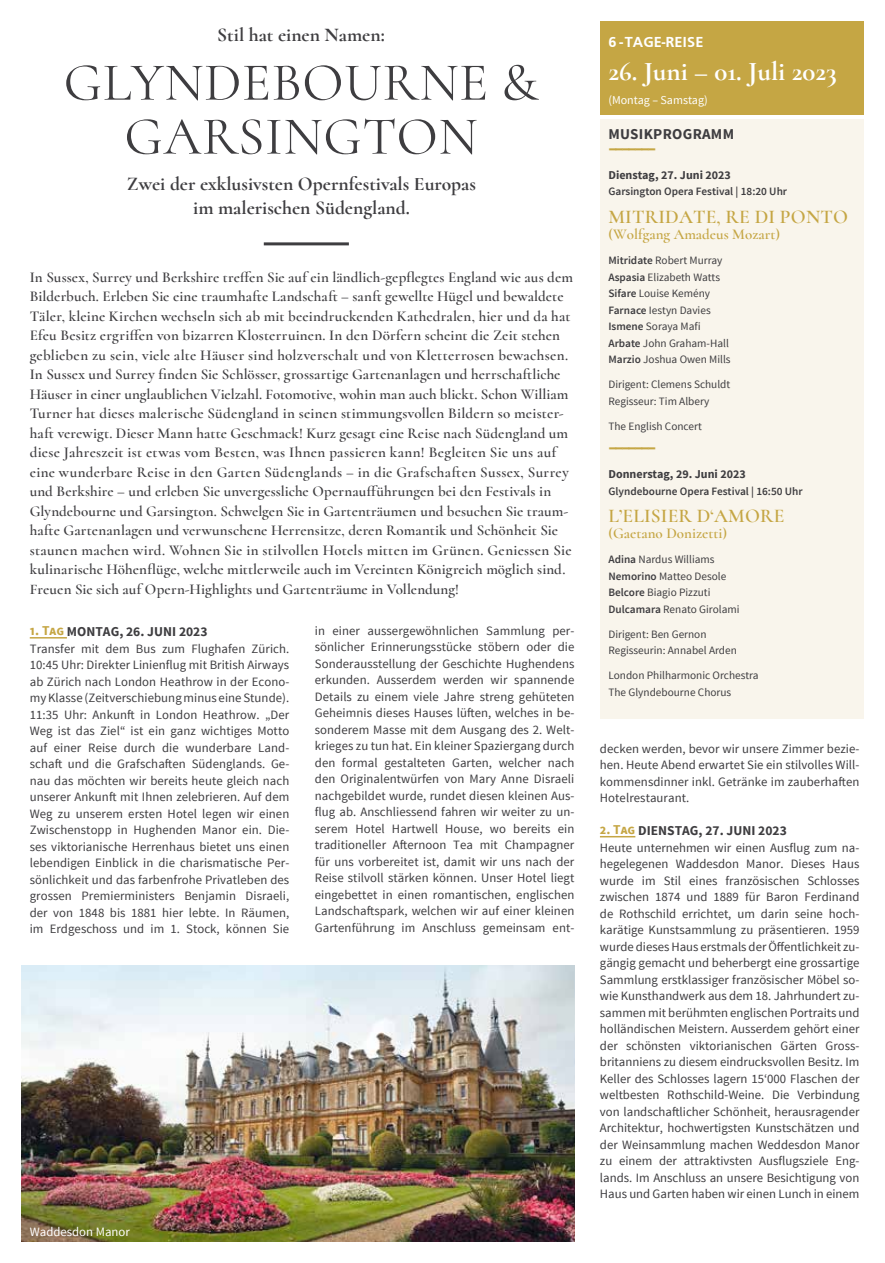
<style>
.page{position:relative;width:885px;height:1263px;background:#fff}
.page>*{position:absolute;margin:0;border:0;box-sizing:border-box;transform-origin:0 0}
.t1{font:54px/54px "Cormorant";letter-spacing:.01em;color:#3e3d40;text-align:center}
.t2{font:700 27px "Cormorant";color:#fff}
.t3{font:700 19.5px/24px "Cormorant";color:#3e3d40;text-align:center}
.t4{font:600 19.5px "Cormorant";letter-spacing:.01em;color:#c5a644}
.t5{font:900 18px "Source Sans Pro";color:#c5a644}
.t6{font:600 15px/19.5px "Cormorant";letter-spacing:.01em;color:#3e3d40}
.t7{font:600 15px "Cormorant";color:#c5a644}
.t8{font:700 15px "Source Sans Pro";letter-spacing:.02em;color:#3e3d40}
.t9{font:700 15px "Frutiger";color:#fff}
.t10{font:700 13.5px "Source Sans Pro";color:#3e3d40}
.t11{font:12.75px/16.5px "Source Sans Pro";letter-spacing:.005em;color:#3e3d40;text-align:justify}
.t12{font:12.75px "Source Sans Pro";color:#fff}
.t13{font:700 12px "Source Sans Pro";color:#3e3d40}
.t14{font:12px "Source Sans Pro";color:#fff}
.t15{font:11.25px/16.5px "Source Sans Pro";color:#3e3d40}
.t16{font:600 11.25px "Source Sans Pro";color:#3e3d40}
.s1{color:#c5a644}
.s2{font-weight:600}
</style>
<div class="page">
<div style="left:600px;top:119px;width:263px;height:600px;background:#f9f5ec"></div>
<div style="left:600px;top:21px;width:263px;height:94px;background:#c5a644"></div>
<hr style="left:30px;top:637px;width:37px;height:1px;background:#c5a644">
<hr style="left:600px;top:836px;width:35px;height:1px;background:#c5a644">
<hr style="left:264px;top:242px;width:85px;height:3px;background:#3e3d40">
<img style="left:21px;top:965px;width:553px;height:277px">
<h3 class="t3" style="left:217px;top:23px;width:169px">Stil hat einen Namen:</h3>
<h1 class="t1" style="left:64px;top:55px;width:476px">GLYNDEBOURNE &amp;<br>GARSINGTON</h1>
<h3 class="t3" style="left:127px;top:171px;width:350px">Zwei der exklusivsten Opernfestivals Europas im malerischen Südengland.</h3>
<p class="t6" style="left:30px;top:267px;width:545px">In Sussex, Surrey und Berkshire treffen Sie auf ein ländlich-gepflegtes England wie aus dem Bilderbuch. Erleben Sie eine traumhafte Landschaft – sanft gewellte Hügel und bewaldete Täler, kleine Kirchen wechseln sich ab mit beeindruckenden Kathedralen, hier und da hat Efeu Besitz ergriffen von bizarren Klosterruinen. In den Dörfern scheint die Zeit stehen geblieben zu sein, viele alte Häuser sind holzverschalt und von Kletterrosen bewachsen.<br>In Sussex und Surrey finden Sie Schlösser, grossartige Gartenanlagen und herrschaftliche Häuser in einer unglaublichen Vielzahl. Fotomotive, wohin man auch blickt. Schon William Turner hat dieses malerische Südengland in seinen stimmungsvollen Bildern so meister&shy;haft verewigt. Dieser Mann hatte Geschmack! Kurz gesagt eine Reise nach Südengland um diese Jahreszeit ist etwas vom Besten, was Ihnen passieren kann! Begleiten Sie uns auf eine wunderbare Reise in den Garten Südenglands – in die Grafschaften Sussex, Surrey und Berkshire – und erleben Sie unvergessliche Opernaufführungen bei den Festivals in Glyndebourne und Garsington. Schwelgen Sie in Gartenträumen und besuchen Sie traum&shy;hafte Gartenanlagen und verwunschene Herrensitze, deren Romantik und Schönheit Sie staunen machen wird. Wohnen Sie in stilvollen Hotels mitten im Grünen. Geniessen Sie kulinarische Höhenflüge, welche mittlerweile auch im Vereinten Königreich möglich sind.<br>Freuen Sie sich auf Opern-Highlights und Gartenträume in Vollendung!</p>
<p class="t10" style="left:30px;top:623px;width:179px"><span class="s1">1. Tag</span> MONTAG, 26. JUNI 2023</p>
<p class="t11" style="left:30px;top:640px;width:261px">Transfer mit dem Bus zum Flughafen Zürich.<br>10:45 Uhr: Direkter Linienflug mit British Airways ab Zürich nach London Heathrow in der Econo&shy;my Klasse (Zeitverschiebung minus eine Stunde).<br>11:35 Uhr: Ankunft in London Heathrow. „Der Weg ist das Ziel“ ist ein ganz wichtiges Motto auf einer Reise durch die wunderbare Land&shy;schaft und die Grafschaften Südenglands. Ge&shy;nau das möchten wir bereits heute gleich nach unserer Ankunft mit Ihnen zelebrieren. Auf dem Weg zu unserem ersten Hotel legen wir einen Zwischenstopp in Hughenden Manor ein. Die&shy;ses viktorianische Herrenhaus bietet uns einen lebendigen Einblick in die charismatische Per&shy;sönlichkeit und das farbenfrohe Privatleben des grossen Premierministers Benjamin Disraeli, der von 1848 bis 1881 hier lebte. In Räumen, im Erdgeschoss und im 1. Stock, können Sie</p>
<p class="t11" style="left:315px;top:622px;width:261px">in einer aussergewöhnlichen Sammlung per&shy;sönlicher Erinnerungsstücke stöbern oder die Sonderausstellung der Geschichte Hughendens erkunden. Ausserdem werden wir spannende Details zu einem viele Jahre streng gehüteten Geheimnis dieses Hauses lüften, welches in be&shy;sonderem Masse mit dem Ausgang des 2. Welt&shy;krieges zu tun hat. Ein kleiner Spaziergang durch den formal gestalteten Garten, welcher nach den Originalentwürfen von Mary Anne Disraeli nachgebildet wurde, rundet diesen kleinen Aus&shy;flug ab. Anschliessend fahren wir weiter zu un&shy;serem Hotel Hartwell House, wo bereits ein traditioneller Afternoon Tea mit Champagner für uns vorbereitet ist, damit wir uns nach der Reise stilvoll stärken können. Unser Hotel liegt eingebettet in einen romantischen, englischen Landschaftspark, welchen wir auf einer kleinen Gartenführung im Anschluss gemeinsam ent-</p>
<p class="t12" style="left:30px;top:1224px;width:102px">Waddesdon Manor</p>
<p class="t9" style="left:608px;top:33px;width:96px">6 -TAGE-REISE</p>
<h2 class="t2" style="left:608px;top:55px;width:230px">26. Juni – 01. Juli 2023</h2>
<p class="t14" style="left:608px;top:93px;width:101px">(Montag – Samstag)</p>
<p class="t8" style="left:608px;top:124px;width:127px">MUSIKPROGRAMM</p>
<h3 class="t5" style="left:608px;top:136px;width:49px">–––––––</h3>
<p class="t13" style="left:608px;top:167px;width:124px">Dienstag, 27. Juni 2023</p>
<p class="t16" style="left:608px;top:184px;width:180px">Garsington Opera Festival | 18:20 Uhr</p>
<h3 class="t4" style="left:608px;top:204px;width:241px">MITRIDATE, RE DI PONTO</h3>
<p class="t7" style="left:608px;top:225px;width:173px">(Wolfgang Amadeus Mozart)</p>
<p class="t15" style="left:608px;top:252px;width:124px"><span class="s2">Mitridate</span> Robert Murray<br><span class="s2">Aspasia</span> Elizabeth Watts<br><span class="s2">Sifare</span> Louise Kemény<br><span class="s2">Farnace</span> Iestyn Davies<br><span class="s2">Ismene</span> Soraya Mafi<br><span class="s2">Arbate</span> John Graham-Hall<br><span class="s2">Marzio</span> Joshua Owen Mills</p>
<p class="t15" style="left:608px;top:376px;width:123px">Dirigent: Clemens Schuldt<br>Regisseur: Tim Albery</p>
<p class="t15" style="left:608px;top:418px;width:95px">The English Concert</p>
<h3 class="t5" style="left:608px;top:435px;width:49px">–––––––</h3>
<p class="t13" style="left:608px;top:466px;width:139px">Donnerstag, 29. Juni 2023</p>
<p class="t16" style="left:608px;top:484px;width:196px">Glyndebourne Opera Festival | 16:50 Uhr</p>
<h3 class="t4" style="left:608px;top:504px;width:177px">L’ELISIER D‘AMORE</h3>
<p class="t7" style="left:608px;top:524px;width:120px">(Gaetano Donizetti)</p>
<p class="t15" style="left:608px;top:552px;width:133px"><span class="s2">Adina</span> Nardus Williams<br><span class="s2">Nemorino</span> Matteo Desole<br><span class="s2">Belcore</span> Biagio Pizzuti<br><span class="s2">Dulcamara</span> Renato Girolami</p>
<p class="t15" style="left:608px;top:626px;width:130px">Dirigent: Ben Gernon<br>Regisseurin: Annabel Arden</p>
<p class="t15" style="left:608px;top:668px;width:152px">London Philharmonic Orchestra<br>The Glyndebourne Chorus</p>
<p class="t11" style="left:600px;top:740px;width:261px">decken werden, bevor wir unsere Zimmer bezie&shy;hen. Heute Abend erwartet Sie ein stilvolles Will&shy;kommensdinner inkl. Getränke im zauberhaften Hotelrestaurant.</p>
<p class="t10" style="left:600px;top:822px;width:188px"><span class="s1">2. Tag</span> DIENSTAG, 27. JUNI 2023</p>
<p class="t11" style="left:600px;top:839px;width:261px">Heute unternehmen wir einen Ausflug zum na&shy;hegelegenen Waddesdon Manor. Dieses Haus wurde im Stil eines französischen Schlosses zwischen 1874 und 1889 für Baron Ferdinand de Rothschild errichtet, um darin seine hoch&shy;karätige Kunstsammlung zu präsentieren. 1959 wurde dieses Haus erstmals der Öffentlichkeit zu&shy;gängig gemacht und beherbergt eine grossartige Sammlung erstklassiger französischer Möbel so&shy;wie Kunsthandwerk aus dem 18. Jahrhundert zu&shy;sammen mit berühmten englischen Portraits und holländischen Meistern. Ausserdem gehört einer der schönsten viktorianischen Gärten Gross&shy;britanniens zu diesem eindrucksvollen Besitz. Im Keller des Schlosses lagern 15‘000 Flaschen der weltbesten Rothschild-Weine. Die Verbindung von landschaftlicher Schönheit, herausragender Architektur, hochwertigsten Kunstschätzen und der Weinsammlung machen Weddesdon Manor zu einem der attraktivsten Ausflugsziele Eng&shy;lands. Im Anschluss an unsere Besichtigung von Haus und Garten haben wir einen Lunch in einem</p>
</div>
